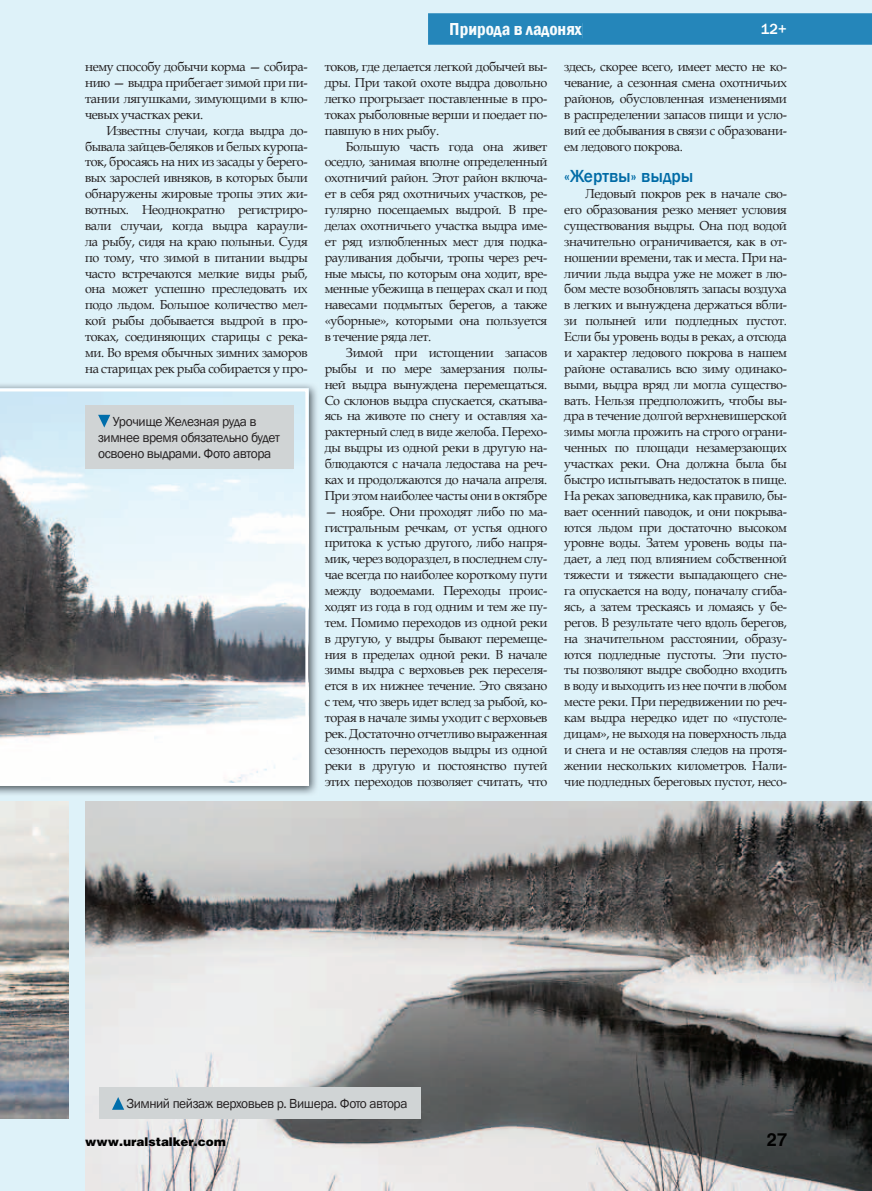
<style>
.page{position:relative;width:872px;height:1191px;background:#def2f9}
.page>*{position:absolute;margin:0;border:0;box-sizing:border-box;transform-origin:0 0}
.t1{font:600 condensed 18px "Franklin Gothic";color:#f8fcfd}
.t2{font:500 18px "Franklin Gothic";color:#006ba6}
.t3{font:700 18px "Helios";color:#010101}
.t4{font:500 15px "Franklin Gothic";color:#fff}
.t5{font:13.5px/16.2px "Franklin Gothic";letter-spacing:-.03em;color:#231f20}
.t6{font:13.05px/15.9px "Book Antiqua";letter-spacing:-.03em;color:#231f20;text-align:justify}
.t7{font:12px "Helios Black C";color:#010101}
</style>
<div class="page">
<img style="left:85px;top:801px;width:787px;height:390px">
<svg style="left:428px;top:13px;width:444px;height:32px;background:#2888bb"></svg>
<div style="left:450px;top:23px;width:132px;height:15px;background:#2586ba"></div>
<img style="left:0;top:384px;width:317px;height:411px">
<svg style="left:0;top:388px;width:308px;height:398px"></svg>
<img style="left:0;top:801px;width:69px;height:317px">
<div style="left:99px;top:1086px;width:321px;height:32px;background:#d0d4d5"></div>
<svg style="left:112px;top:1097px;width:12px;height:12px"></svg>
<div style="left:85px;top:405px;width:209px;height:63px;background:#d0d4d5"></div>
<svg style="left:98px;top:415px;width:12px;height:12px"></svg>
<p class="t6" style="left:85px;top:58px;width:224px">нему способу добычи корма — собира-</p>
<p class="t6" style="left:85px;top:74px;width:224px">нию — выдра прибегает зимой при пи-</p>
<p class="t6" style="left:85px;top:90px;width:224px">тании лягушками, зимующими в клю-</p>
<p class="t6" style="left:85px;top:106px;width:120px">чевых участках реки.</p>
<p class="t6" style="left:106px;top:122px;width:203px">Известны случаи, когда выдра до-</p>
<p class="t6" style="left:85px;top:138px;width:224px">бывала зайцев-беляков и белых куропа-</p>
<p class="t6" style="left:85px;top:154px;width:224px">ток, бросаясь на них из засады у берего-</p>
<p class="t6" style="left:85px;top:170px;width:224px">вых зарослей ивняков, в которых были</p>
<p class="t6" style="left:85px;top:185px;width:224px">обнаружены жировые тропы этих жи-</p>
<p class="t6" style="left:85px;top:201px;width:224px">вотных. Неоднократно регистриро-</p>
<p class="t6" style="left:85px;top:217px;width:224px">вали случаи, когда выдра караули-</p>
<p class="t6" style="left:85px;top:233px;width:224px">ла рыбу, сидя на краю полыньи. Судя</p>
<p class="t6" style="left:85px;top:249px;width:224px">по тому, что зимой в питании выдры</p>
<p class="t6" style="left:85px;top:265px;width:224px">часто встречаются мелкие виды рыб,</p>
<p class="t6" style="left:85px;top:281px;width:224px">она может успешно преследовать их</p>
<p class="t6" style="left:85px;top:296px;width:224px">подо льдом. Большое количество мел-</p>
<p class="t6" style="left:85px;top:312px;width:224px">кой рыбы добывается выдрой в про-</p>
<p class="t6" style="left:85px;top:328px;width:224px">токах, соединяющих старицы с река-</p>
<p class="t6" style="left:85px;top:344px;width:224px">ми. Во время обычных зимних заморов</p>
<p class="t6" style="left:85px;top:360px;width:224px">на старицах рек рыба собирается у про-</p>
<p class="t5" style="left:98px;top:414px;width:183px;text-indent:15px">Урочище Железная руда в зимнее время обязательно будет освоено выдрами. Фото автора</p>
<p class="t1" style="left:449px;top:17px;width:134px">Природа в ладонях</p>
<p class="t4" style="left:761px;top:20px;width:27px">12+</p>
<p class="t6" style="left:325px;top:59px;width:224px">токов, где делается легкой добычей вы-</p>
<p class="t6" style="left:325px;top:74px;width:224px">дры. При такой охоте выдра довольно</p>
<p class="t6" style="left:325px;top:90px;width:224px">легко прогрызает поставленные в про-</p>
<p class="t6" style="left:325px;top:106px;width:224px">токах рыболовные верши и поедает по-</p>
<p class="t6" style="left:325px;top:122px;width:116px">павшую в них рыбу.</p>
<p class="t6" style="left:346px;top:138px;width:203px">Большую часть года она живет</p>
<p class="t6" style="left:325px;top:154px;width:224px">оседло, занимая вполне определенный</p>
<p class="t6" style="left:325px;top:170px;width:224px">охотничий район. Этот район включа-</p>
<p class="t6" style="left:325px;top:185px;width:224px">ет в себя ряд охотничьих участков, ре-</p>
<p class="t6" style="left:325px;top:201px;width:224px">гулярно посещаемых выдрой. В пре-</p>
<p class="t6" style="left:325px;top:217px;width:224px">делах охотничьего участка выдра име-</p>
<p class="t6" style="left:325px;top:233px;width:224px">ет ряд излюбленных мест для подка-</p>
<p class="t6" style="left:325px;top:249px;width:224px">рауливания добычи, тропы через реч-</p>
<p class="t6" style="left:325px;top:265px;width:224px">ные мысы, по которым она ходит, вре-</p>
<p class="t6" style="left:325px;top:281px;width:224px">менные убежища в пещерах скал и под</p>
<p class="t6" style="left:325px;top:297px;width:224px">навесами подмытых берегов, а также</p>
<p class="t6" style="left:325px;top:312px;width:224px">«уборные», которыми она пользуется</p>
<p class="t6" style="left:325px;top:328px;width:108px">в течение ряда лет.</p>
<p class="t6" style="left:346px;top:344px;width:203px">Зимой при истощении запасов</p>
<p class="t6" style="left:325px;top:360px;width:224px">рыбы и по мере замерзания полы-</p>
<p class="t6" style="left:325px;top:376px;width:224px">ней выдра вынуждена перемещаться.</p>
<p class="t6" style="left:325px;top:392px;width:224px">Со склонов выдра спускается, скатыва-</p>
<p class="t6" style="left:325px;top:408px;width:224px">ясь на животе по снегу и оставляя ха-</p>
<p class="t6" style="left:325px;top:424px;width:224px">рактерный след в виде желоба. Перехо-</p>
<p class="t6" style="left:325px;top:439px;width:224px">ды выдры из одной реки в другую на-</p>
<p class="t6" style="left:325px;top:455px;width:224px">блюдаются с начала ледостава на реч-</p>
<p class="t6" style="left:325px;top:471px;width:224px">ках и продолжаются до начала апреля.</p>
<p class="t6" style="left:325px;top:487px;width:224px">При этом наиболее часты они в октябре</p>
<p class="t6" style="left:325px;top:503px;width:224px">— ноябре. Они проходят либо по ма&shy;гистральным речкам, от устья одного притока к устью другого, либо напря&shy;мик, через водораздел, в последнем слу&shy;чае всегда по наиболее короткому пути между водоемами. Переходы проис&shy;ходят из года в год одним и тем же пу&shy;тем. Помимо переходов из одной реки в другую, у выдры бывают перемеще&shy;ния в пределах одной реки. В начале зимы выдра с верховьев рек переселя&shy;ется в их нижнее течение. Это связано с тем, что зверь идет вслед за рыбой, ко&shy;торая в начале зимы уходит с верховьев рек. Достаточно отчетливо выраженная сезонность переходов выдры из одной реки в другую и постоянство путей этих переходов позволяет считать, что</p>
<p class="t6" style="left:564px;top:59px;width:224px">здесь, скорее всего, имеет место не ко&shy;чевание, а сезонная смена охотничьих районов, обусловленная изменениями в распределении запасов пищи и усло&shy;вий ее добывания в связи с образовани&shy;ем ледового покрова.</p>
<p class="t2" style="left:564px;top:165px;width:131px">«Жертвы» выдры</p>
<p class="t6" style="left:564px;top:185px;width:224px;text-indent:21px">Ледовый покров рек в начале сво&shy;его образования резко меняет условия существования выдры. Она под водой значительно ограничивается, как в от&shy;ношении времени, так и места. При на&shy;личии льда выдра уже не может в лю&shy;бом месте возобновлять запасы воздуха в легких и вынуждена держаться вбли&shy;зи полыней или подледных пустот.<br>Если бы уровень воды в реках, а отсюда и характер ледового покрова в нашем районе оставались всю зиму одинако&shy;выми, выдра вряд ли могла существо&shy;вать. Нельзя предположить, чтобы вы&shy;дра в течение долгой верхневишерской зимы могла прожить на строго ограни&shy;ченных по площади незамерзающих участках реки. Она должна была бы быстро испытывать недостаток в пище.<br>На реках заповедника, как правило, бы&shy;вает осенний паводок, и они покрыва&shy;ются льдом при достаточно высоком уровне воды. Затем уровень воды па&shy;дает, а лед под влиянием собственной тяжести и тяжести выпадающего сне&shy;га опускается на воду, поначалу сгиба&shy;ясь, а затем трескаясь и ломаясь у бе&shy;регов. В результате чего вдоль берегов, на значительном расстоянии, образу&shy;ются подледные пустоты. Эти пусто&shy;ты позволяют выдре свободно входить в воду и выходить из нее почти в любом месте реки. При передвижении по реч&shy;кам выдра нередко идет по «пустоле&shy;дицам», не выходя на поверхность льда и снега и не оставляя следов на протя&shy;жении нескольких километров. Нали&shy;чие подледных береговых пустот, несо-</p>
<p class="t5" style="left:127px;top:1096px;width:282px">Зимний пейзаж верховьев р. Вишера. Фото автора</p>
<p class="t7" style="left:85px;top:1134px;width:142px">www.uralstalker.com</p>
<p class="t3" style="left:767px;top:1129px;width:22px">27</p>
</div>
